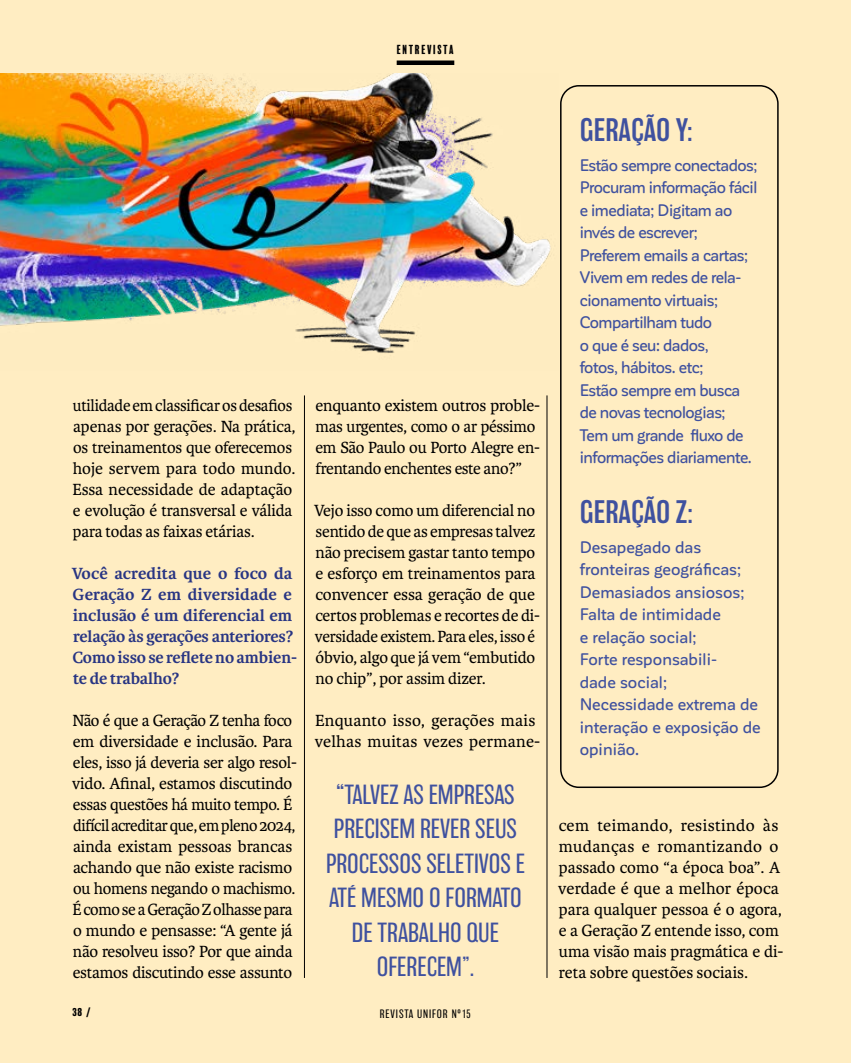
<style>
.page{position:relative;width:851px;height:1063px;background:#fff}
.page>*{position:absolute;margin:0;border:0;box-sizing:border-box;transform-origin:0 0}
.t1{font:300 30px "Balboa";color:#3f519f}
.t2{font:200 25.5px/34.5px "Balboa";color:#3f519f;text-align:center}
.t3{font:17.25px/21px "Karmina";letter-spacing:-.015em;color:#000}
.t4{font:17.25px/21px "Karmina";letter-spacing:-.015em;color:#000;scale:.96 1}
.t5{font:700 17.25px/21px "Karmina";letter-spacing:-.01em;color:#283583}
.t6{font:17.25px/21px "Karmina";letter-spacing:.01em;color:#000}
.t7{font:500 16.5px/22.5px "Corporative Sans Rd";letter-spacing:-.025em;color:#3f519f}
.t8{font:500 16.5px/22.5px "Corporative Sans Rd";color:#3f519f}
.t9{font:12px "Balboa Plus Fill";letter-spacing:.08em;color:#000}
.t10{font:200 11.25px "Balboa";letter-spacing:.08em;color:#000}
.t11{font:700 10.5px "Balboa";color:#000}
</style>
<div class="page">
<div style="left:0;top:0;width:850px;height:1063px;background:#ffedc2"></div>
<div style="left:560px;top:85px;width:218px;height:703px;border:2px solid #000;border-radius:18px"></div>
<hr style="left:546px;top:395px;width:1px;height:583px;background:#000">
<hr style="left:304px;top:395px;width:1px;height:583px;background:#000">
<img style="left:0;top:73px;width:551px;height:280px">
<hr style="left:396px;top:61px;width:58px;height:4px;background:#000">
<p class="t9" style="left:396px;top:43px;width:59px">ENTREVISTA</p>
<p class="t4" style="left:72px;top:395px;width:234px">utilidade em classificar os desafios apenas por gerações. Na prática, os treinamentos que oferecemos hoje servem para todo mundo.<br>Essa necessidade de adaptação e evolução é transversal e válida para todas as faixas etárias.</p>
<p class="t5" style="left:72px;top:563px;width:227px">Você acredita que o foco da<br>Geração Z em diversidade e inclusão é um diferencial em relação às gerações anteriores?<br>Como isso se reflete no ambien&shy;te de trabalho?</p>
<p class="t3" style="left:72px;top:710px;width:226px">Não é que a Geração Z tenha foco em diversidade e inclusão. Para eles, isso já deveria ser algo resol&shy;vido. Afinal, estamos discutindo essas questões há muito tempo. É difícil acreditar que, em pleno 2024, ainda existam pessoas brancas achando que não existe racismo ou homens negando o machismo.<br>É como se a Geração Z olhasse para o mundo e pensasse: “A gente já não resolveu isso? Por que ainda estamos discutindo esse assunto</p>
<p class="t3" style="left:315px;top:395px;width:226px">enquanto existem outros proble&shy;mas urgentes, como o ar péssimo em São Paulo ou Porto Alegre en&shy;frentando enchentes este ano?”</p>
<p class="t3" style="left:314px;top:500px;width:227px">Vejo isso como um diferencial no sentido de que as empresas talvez não precisem gastar tanto tempo e esforço em treinamentos para convencer essa geração de que certos problemas e recortes de di&shy;versidade existem. Para eles, isso é óbvio, algo que já vem “embutido no chip”, por assim dizer.</p>
<p class="t6" style="left:315px;top:710px;width:227px">Enquanto isso, gerações mais velhas muitas vezes permane-</p>
<h2 class="t2" style="left:326px;top:777px;width:200px">“TALVEZ AS EMPRESAS<br>PRECISEM REVER SEUS<br>PROCESSOS SELETIVOS E<br>ATÉ MESMO O FORMATO<br>DE TRABALHO QUE<br>OFERECEM”.</h2>
<p class="t11" style="left:72px;top:1006px;width:20px">38 /</p>
<p class="t10" style="left:380px;top:1008px;width:93px">REVISTA UNIFOR Nº15</p>
<h1 class="t1" style="left:579px;top:114px;width:114px">GERAÇÃO Y:</h1>
<p class="t7" style="left:579px;top:154px;width:179px">Estão sempre conectados;<br>Procuram informação fácil e imediata; Digitam ao invés de escrever;<br>Preferem emails a cartas;<br>Vivem em redes de rela&shy;cionamento virtuais;<br>Compartilham tudo<br>o que é seu: dados,<br>fotos, hábitos. etc;<br>Estão sempre em busca de novas tecnologias;<br>Tem um grande fluxo de informações diariamente.</p>
<h1 class="t1" style="left:579px;top:496px;width:115px">GERAÇÃO Z:</h1>
<p class="t8" style="left:579px;top:536px;width:182px">Desapegado das fronteiras geográficas;<br>Demasiados ansiosos;<br>Falta de intimidade<br>e relação social;<br>Forte responsabili-<br>dade social;<br>Necessidade extrema de interação e exposição de opinião.</p>
<p class="t3" style="left:558px;top:815px;width:227px">cem teimando, resistindo às mudanças e romantizando o passado como “a época boa”. A verdade é que a melhor época para qualquer pessoa é o agora, e a Geração Z entende isso, com uma visão mais pragmática e di&shy;reta sobre questões sociais.</p>
</div>
